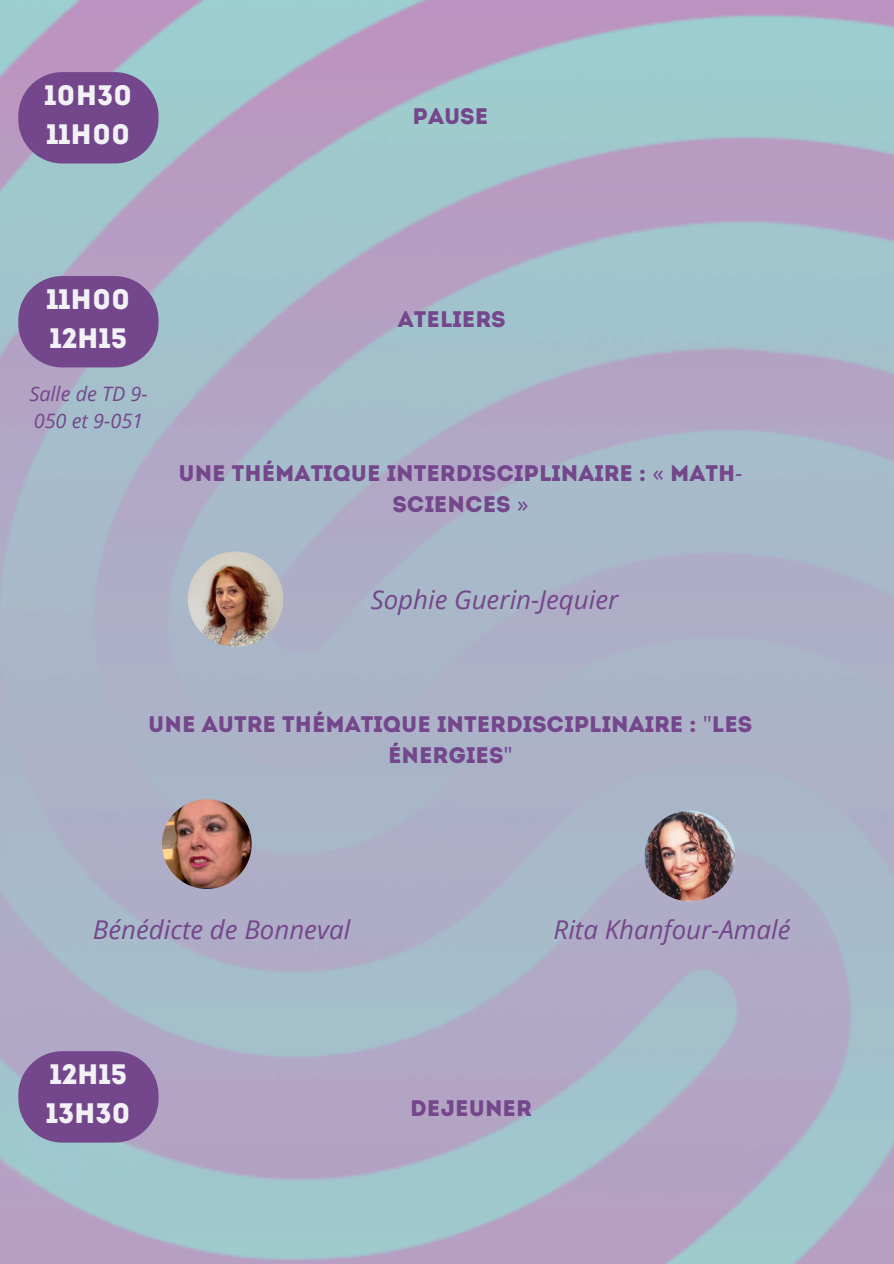
<style>
.page{position:relative;width:894px;height:1264px;background:#fff}
.page>*{position:absolute;margin:0;border:0;box-sizing:border-box;transform-origin:0 0}
.t1{font:28.2px/39.3px "Intro";color:#f2f2f6}
.t2{font:italic 25.95px "Open Sans";color:#74468b}
.t3{font:22.5px/31.5px "Intro";color:#74468b;text-align:center}
.t4{font:italic 19.95px/27px "Open Sans";color:#74468b}
.s1{font-family:"Noto Sans"}
</style>
<div class="page">
<img style="left:0;top:0;width:893px;height:1263px">
<img style="left:644px;top:810px;width:91px;height:91px;border-radius:50%">
<img style="left:162px;top:799px;width:89px;height:89px;border-radius:50%">
<div style="left:18px;top:1051px;width:140px;height:91px;background:#74468b;border-radius:44px"></div>
<div style="left:18px;top:276px;width:140px;height:91px;background:#74468b;border-radius:44px"></div>
<img style="left:188px;top:551px;width:95px;height:96px;border-radius:50%">
<div style="left:18px;top:72px;width:140px;height:91px;background:#74468b;border-radius:44px"></div>
<h1 class="t1" style="left:44px;top:78px;width:89px">10H30<br>11H00</h1>
<h3 class="t3" style="left:412px;top:103px;width:77px">PAUSE</h3>
<h2 class="t1" style="left:46px;top:282px;width:85px">11H00<br>12H15</h2>
<p class="t4" style="left:29px;top:380px;width:120px">Salle de TD 9-<br>050 et 9-051</p>
<h4 class="t3" style="left:398px;top:306px;width:109px">ATELIERS</h4>
<p class="t3" style="left:178px;top:459px;width:565px">UNE THÉMATIQUE INTERDISCIPLINAIRE : <span class="s1">«</span> MATH<span class="s1">-<br></span>SCIENCES <span class="s1">»</span></p>
<h2 class="t2" style="left:370px;top:581px;width:249px">Sophie Guerin-Jequier</h2>
<h1 class="t3" style="left:148px;top:710px;width:605px">UNE AUTRE THÉMATIQUE INTERDISCIPLINAIRE : <span class="s1">"</span>LES<br>ÉNERGIES<span class="s1">"</span></h1>
<h4 class="t2" style="left:93px;top:911px;width:259px">Bénédicte de Bonneval</h4>
<p class="t2" style="left:553px;top:911px;width:238px">Rita Khanfour-Amalé</p>
<p class="t1" style="left:46px;top:1057px;width:86px">12H15<br>13H30</p>
<h4 class="t3" style="left:410px;top:1094px;width:123px">DEJEUNER</h4>
</div>
